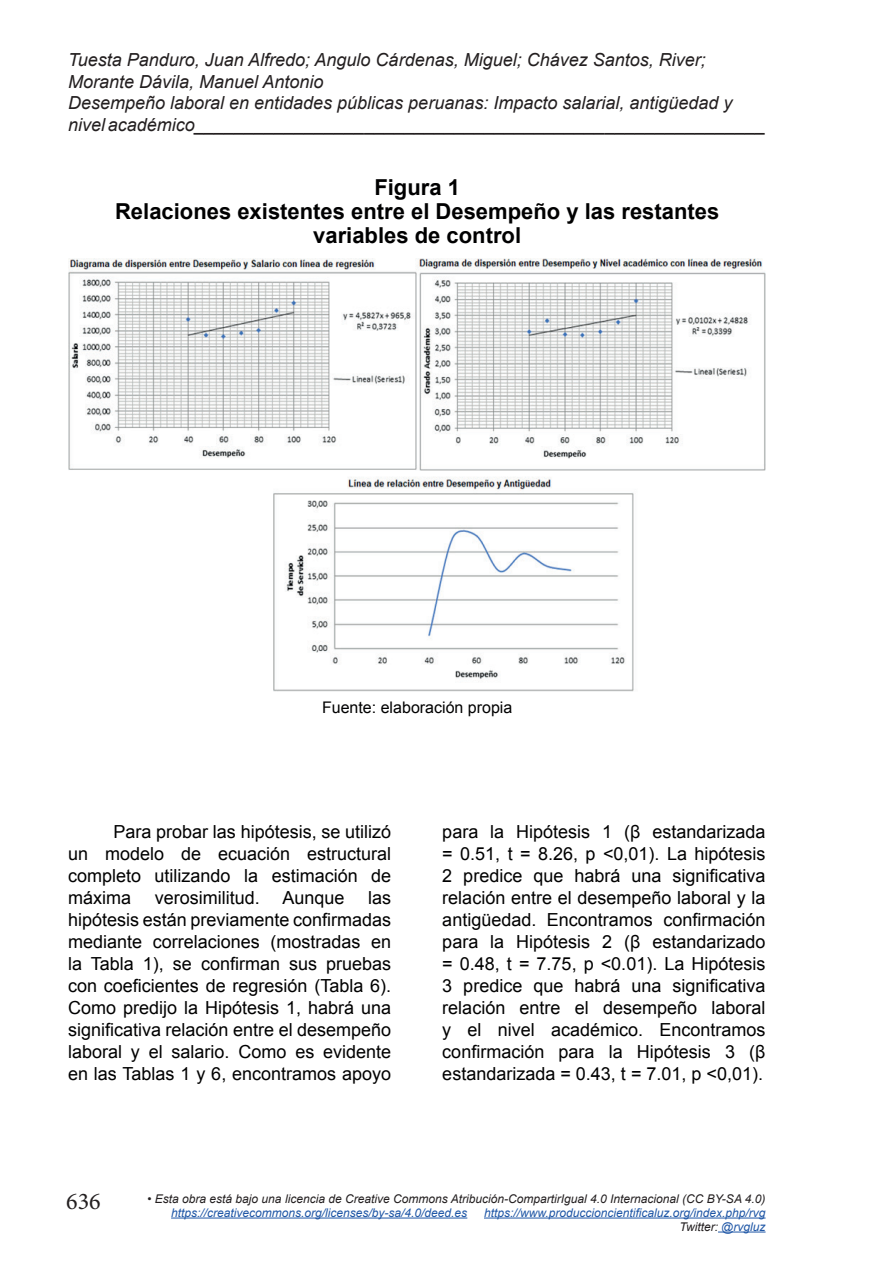
<style>
.page{position:relative;width:879px;height:1276px;background:#fff}
.page>*{position:absolute;margin:0;border:0;box-sizing:border-box;transform-origin:0 0}
.t1{font:24px "Minion Pro";color:#231f20}
.t2{font:700 22px/24px "Arial";color:#000001;text-align:center}
.t3{font:18px/22px "Arial";color:#000001;text-align:justify}
.t4{font:italic 18px/21.6px "Arial";color:#231f20}
.t5{font:16px "Arial";color:#000001}
.t6{font:italic 12px/14px "Arial";color:#1e56a6;text-align:right}
.t7{font:italic 12px "Arial";color:#231f20}
.s1{color:#231f20}
</style>
<div class="page">
<hr style="left:171px;top:1217px;width:296px;height:1px;background:#1e56a6">
<hr style="left:484px;top:1217px;width:281px;height:1px;background:#1e56a6">
<hr style="left:718px;top:1231px;width:47px;height:1px;background:#1e56a6">
<img style="left:68px;top:259px;width:698px;height:432px">
<p class="t4" style="left:68px;top:49px;width:699px">Tuesta Panduro, Juan Alfredo; Angulo Cárdenas, Miguel; Chávez Santos, River; Morante Dávila, Manuel Antonio<br>Desempeño laboral en entidades públicas peruanas: Impacto salarial, antigüedad y nivel académico_________________________________________________________</p>
<p class="t2" style="left:115px;top:176px;width:606px">Figura 1<br>Relaciones existentes entre el Desempeño y las restantes variables de control</p>
<p class="t5" style="left:322px;top:697px;width:192px">Fuente: elaboración propia</p>
<p class="t3" style="left:68px;top:821px;width:325px;text-indent:45px">Para probar las hipótesis, se utilizó un modelo de ecuación estructural completo utilizando la estimación de máxima</p>
<p class="t3" style="left:68px;top:887px;width:325px;text-indent:300px">las hipótesis están previamente confirmadas mediante correlaciones (mostradas en la Tabla 1), se confirman sus pruebas con coeficientes de regresión (Tabla 6).<br>Como predijo la Hipótesis 1, habrá una significativa relación entre el desempeño laboral y el salario. Como es evidente en las Tablas 1 y 6, encontramos apoyo</p>
<p class="t3" style="left:155px;top:887px;width:107px">verosimilitud.</p>
<p class="t3" style="left:282px;top:887px;width:64px">Aunque</p>
<p class="t3" style="left:442px;top:821px;width:325px">para la Hipótesis 1 (β estandarizada = 0.51, t = 8.26, p &lt;0,01). La hipótesis 2 predice que habrá una significativa relación entre el desempeño laboral y la antigüedad. Encontramos confirmación para la Hipótesis 2 (β estandarizado = 0.48, t = 7.75, p &lt;0.01). La Hipótesis 3 predice que habrá una significativa relación entre el desempeño laboral y el nivel académico. Encontramos confirmación para la Hipótesis 3 (β estandarizada = 0.43, t = 7.01, p &lt;0,01).</p>
<h1 class="t1" style="left:66px;top:1185px;width:36px">636</h1>
<p class="t7" style="left:147px;top:1190px;width:620px">• Esta obra está bajo una licencia de Creative Commons Atribución-CompartirIgual 4.0 Internacional (CC BY-SA 4.0)</p>
<p class="t6" style="left:171px;top:1205px;width:298px">https://creativecommons.org/licenses/by-sa/4.0/deed.es</p>
<p class="t6" style="left:484px;top:1205px;width:283px">https://www.produccioncientificaluz.org/index.php/rvg<br><span class="s1">Twitter:</span> @rvgluz</p>
</div>
